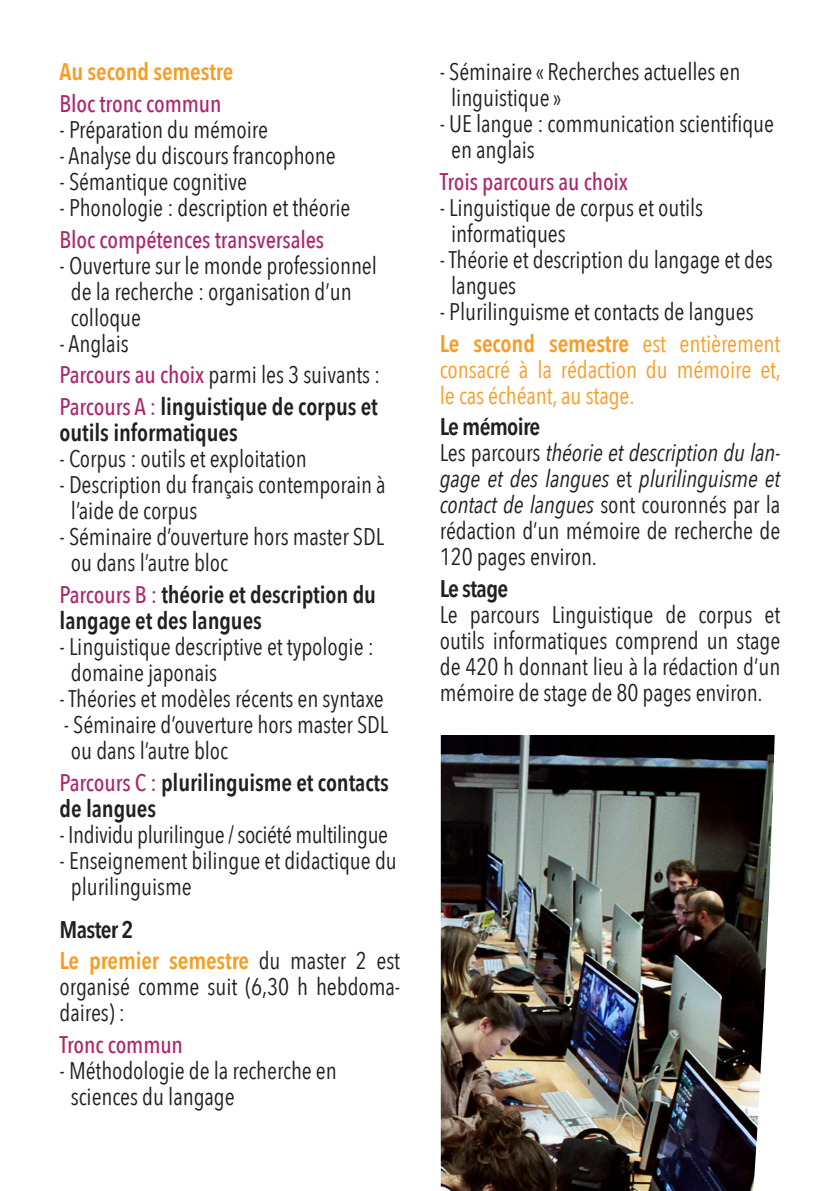
<style>
.page{position:relative;width:840px;height:1191px;background:#fff}
.page>*{position:absolute;margin:0;border:0;box-sizing:border-box;transform-origin:0 0}
.t1{font:24px/26px "Avenir Next Condensed";letter-spacing:-.005em;color:#231f20}
.t2{font:600 24px/26px "Avenir Next Condensed";letter-spacing:-.005em;color:#231f20}
.t3{font:24px/26px "Avenir Next Condensed";letter-spacing:-.005em;color:#f89c24;text-align:justify}
.t4{font:500 24px "Avenir Next Condensed";letter-spacing:-.005em;color:#ad266d}
.t5{font:600 24px "Avenir Next Condensed";letter-spacing:-.005em;color:#f89c24}
.t6{font:600 24px "Avenir Next Condensed";letter-spacing:-.03em;color:#231f20}
.s1{font-weight:500;color:#ad266d}
.s2{font-weight:600;color:#f89c24}
.s3{font-weight:600}
.s4{font-style:italic}
</style>
<div class="page">
<img style="left:440px;top:735px;width:334px;height:456px">
<p class="t5" style="left:60px;top:51px;width:175px">Au second semestre</p>
<p class="t4" style="left:60px;top:89px;width:163px">Bloc tronc commun</p>
<p class="t1" style="left:60px;top:115px;width:210px">- Préparation du mémoire</p>
<p class="t1" style="left:60px;top:141px;width:277px">- Analyse du discours francophone</p>
<p class="t1" style="left:60px;top:167px;width:189px">- Sémantique cognitive</p>
<p class="t1" style="left:60px;top:193px;width:292px">- Phonologie : description et théorie</p>
<p class="t4" style="left:60px;top:225px;width:266px">Bloc compétences transversales</p>
<p class="t1" style="left:71px;top:251px;width:307px;text-indent:-11px">- Ouverture sur le monde professionnel de la recherche : organisation d’un colloque</p>
<p class="t1" style="left:60px;top:329px;width:71px">- Anglais</p>
<p class="t1" style="left:60px;top:361px;width:322px"><span class="s1">Parcours au choix</span> parmi les 3 suivants :</p>
<p class="t2" style="left:60px;top:393px;width:320px"><span class="s1">Parcours A :</span> linguistique de corpus et outils informatiques</p>
<p class="t1" style="left:60px;top:444px;width:248px">- Corpus : outils et exploitation</p>
<p class="t1" style="left:71px;top:470px;width:316px;text-indent:-11px">- Description du français contemporain à l’aide de corpus</p>
<p class="t1" style="left:71px;top:522px;width:314px;text-indent:-11px">- Séminaire d’ouverture hors master SDL ou dans l’autre bloc</p>
<p class="t2" style="left:60px;top:580px;width:318px"><span class="s1">Parcours B :</span> théorie et description du langage et des langues</p>
<p class="t1" style="left:71px;top:632px;width:304px;text-indent:-11px">- Linguistique descriptive et typologie : domaine japonais</p>
<p class="t1" style="left:60px;top:684px;width:325px">- Théories et modèles récents en syntaxe</p>
<p class="t1" style="left:64px;top:710px;width:326px">- Séminaire d’ouverture hors master SDL ou dans l’autre bloc</p>
<p class="t2" style="left:60px;top:768px;width:330px"><span class="s1">Parcours C :</span> plurilinguisme et contacts de langues</p>
<p class="t1" style="left:60px;top:820px;width:330px">- Individu plurilingue / société multilingue</p>
<p class="t1" style="left:71px;top:846px;width:327px;text-indent:-11px">- Enseignement bilingue et didactique du plurilinguisme</p>
<p class="t2" style="left:60px;top:915px;width:75px">Master 2</p>
<p class="t1" style="left:60px;top:946px;width:342px;text-align:justify"><span class="s2">Le premier semestre</span> du master 2 est organisé comme suit (6,30 h hebdoma&shy;daires) :</p>
<p class="t4" style="left:60px;top:1030px;width:125px">Tronc commun</p>
<p class="t1" style="left:71px;top:1056px;width:267px;text-indent:-11px">- Méthodologie de la recherche en sciences du langage</p>
<p class="t1" style="left:451px;top:58px;width:290px;text-indent:-11px">- Séminaire « Recherches actuelles en linguistique »</p>
<p class="t1" style="left:451px;top:110px;width:324px;text-indent:-11px">- UE langue : communication scientifique en anglais</p>
<p class="t4" style="left:439px;top:167px;width:190px">Trois parcours au choix</p>
<p class="t1" style="left:451px;top:193px;width:253px;text-indent:-11px">- Linguistique de corpus et outils informatiques</p>
<p class="t1" style="left:451px;top:245px;width:323px;text-indent:-11px">- Théorie et description du langage et des langues</p>
<p class="t1" style="left:439px;top:297px;width:315px">- Plurilinguisme et contacts de langues</p>
<p class="t3" style="left:439px;top:329px;width:342px"><span class="s3">Le second semestre</span> est entièrement consacré à la rédaction du mémoire et, le cas échéant, au stage.</p>
<p class="t6" style="left:439px;top:406px;width:102px">Le mémoire</p>
<p class="t1" style="left:439px;top:439px;width:342px;text-align:justify">Les parcours <span class="s4">théorie et description du lan&shy;gage et des langues</span> et <span class="s4">plurilinguisme et contact de langues</span> sont couronnés par la rédaction d’un mémoire de recherche de 120 pages environ.</p>
<p class="t2" style="left:439px;top:575px;width:70px">Le stage</p>
<p class="t1" style="left:439px;top:600px;width:342px;text-align:justify">Le parcours Linguistique de corpus et outils informatiques comprend un stage de 420 h donnant lieu à la rédaction d’un mémoire de stage de 80 pages environ.</p>
</div>
